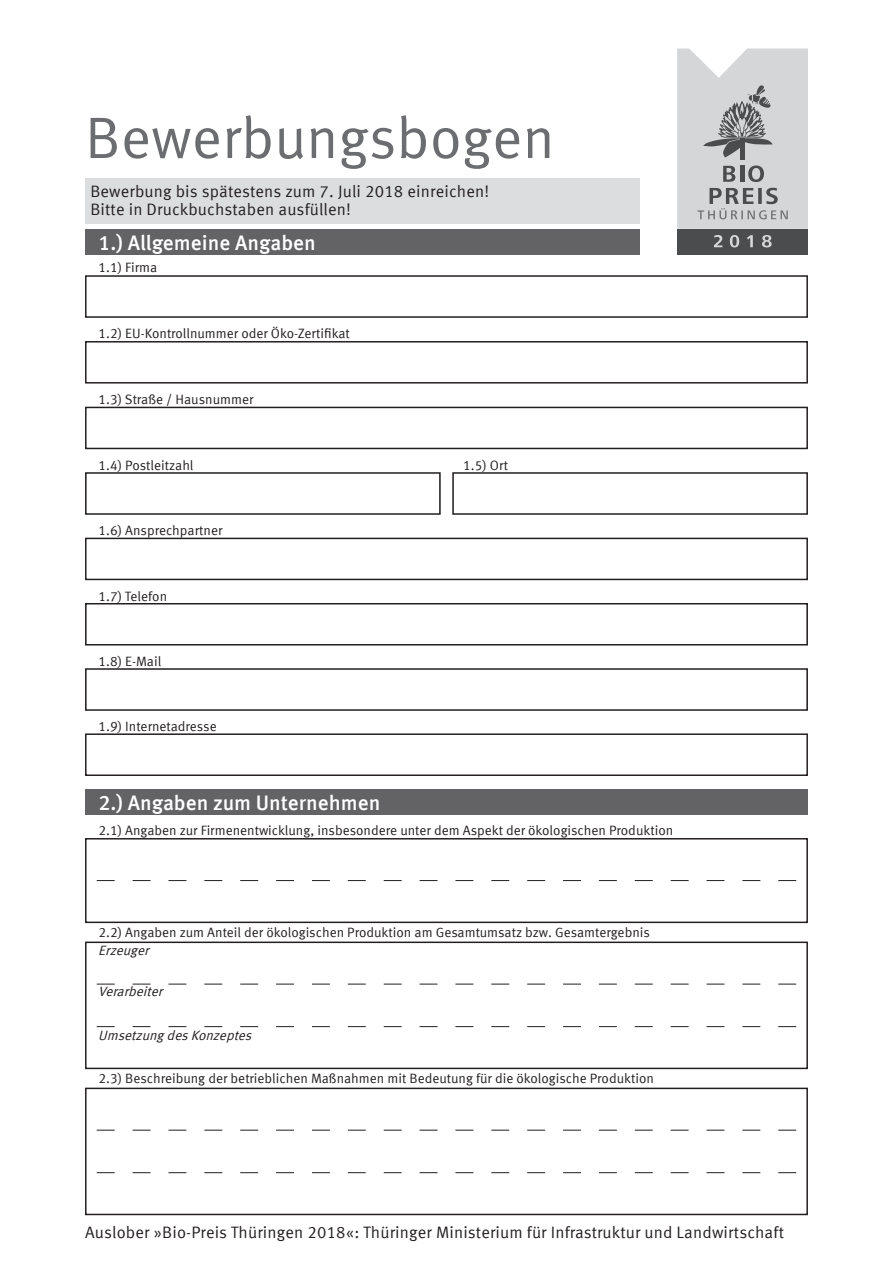
<style>
.page{position:relative;width:893px;height:1263px;background:#fff}
.page>*{position:absolute;margin:0;border:0;box-sizing:border-box;transform-origin:0 0}
.t1{font:58.5px "Meta Offc Norm";color:#6c6d70}
.t2{font:500 21px "Meta Offc";color:#fff}
.t3{font:16.5px/18px "Meta Offc Norm";letter-spacing:.01em;color:#231f20}
.t4{font:13.5px "Meta Offc Norm";color:#231f20}
.t5{font:italic 13.5px "Meta Offc Norm";color:#231f20}
</style>
<div class="page">
<div style="left:677px;top:229px;width:131px;height:25px;background:#4b4c4d"></div>
<svg style="left:714px;top:235px;width:58px;height:12px"></svg>
<svg style="left:677px;top:49px;width:131px;height:180px;background:#c8c9cb"></svg>
<div style="left:85px;top:229px;width:554px;height:25px;background:#636366"></div>
<div style="left:85px;top:178px;width:554px;height:45px;background:#dcdddf"></div>
<div style="left:85px;top:275px;width:723px;height:43px;border:2px solid #231f20"></div>
<div style="left:85px;top:341px;width:723px;height:43px;border:2px solid #231f20"></div>
<div style="left:85px;top:407px;width:723px;height:42px;border:2px solid #231f20"></div>
<div style="left:85px;top:472px;width:356px;height:43px;border:2px solid #231f20"></div>
<div style="left:452px;top:472px;width:356px;height:43px;border:2px solid #231f20"></div>
<div style="left:85px;top:538px;width:723px;height:42px;border:2px solid #231f20"></div>
<div style="left:85px;top:733px;width:723px;height:43px;border:2px solid #231f20"></div>
<div style="left:85px;top:789px;width:723px;height:25px;background:#636366"></div>
<div style="left:85px;top:838px;width:723px;height:85px;border:2px solid #231f20"></div>
<svg style="left:97px;top:880px;width:699px;height:1px"></svg>
<div style="left:85px;top:603px;width:723px;height:42px;border:2px solid #231f20"></div>
<div style="left:85px;top:668px;width:723px;height:43px;border:2px solid #231f20"></div>
<div style="left:85px;top:1088px;width:723px;height:127px;border:2px solid #231f20"></div>
<svg style="left:97px;top:1130px;width:699px;height:1px"></svg>
<svg style="left:97px;top:1172px;width:699px;height:1px"></svg>
<div style="left:85px;top:941px;width:723px;height:128px;border:2px solid #231f20"></div>
<svg style="left:97px;top:984px;width:699px;height:1px"></svg>
<svg style="left:97px;top:1026px;width:699px;height:1px"></svg>
<p class="t1" style="left:85px;top:104px;width:471px">Bewerbungsbogen</p>
<p class="t3" style="left:90px;top:183px;width:400px">Bewerbung bis spätestens zum 7. Juli 2018 einreichen!<br>Bitte in Druckbuchstaben ausfüllen!</p>
<p class="t2" style="left:99px;top:231px;width:219px">1.) Allgemeine Angaben</p>
<p class="t4" style="left:99px;top:260px;width:60px">1.1) Firma</p>
<p class="t4" style="left:99px;top:326px;width:253px">1.2) EU-Kontrollnummer oder Öko-Zertifikat</p>
<p class="t4" style="left:99px;top:391px;width:156px">1.3) Straße / Hausnummer</p>
<p class="t4" style="left:99px;top:457px;width:96px">1.4) Postleitzahl</p>
<p class="t4" style="left:463px;top:457px;width:46px">1.5) Ort</p>
<p class="t4" style="left:99px;top:523px;width:125px">1.6) Ansprechpartner</p>
<p class="t4" style="left:99px;top:588px;width:70px">1.7) Telefon</p>
<p class="t4" style="left:99px;top:653px;width:64px">1.8) E-Mail</p>
<p class="t4" style="left:99px;top:719px;width:120px">1.9) Internetadresse</p>
<p class="t2" style="left:99px;top:790px;width:283px">2.) Angaben zum Unternehmen</p>
<p class="t4" style="left:99px;top:822px;width:576px">2.1) Angaben zur Firmenentwicklung, insbesondere unter dem Aspekt der ökologischen Produktion</p>
<p class="t4" style="left:99px;top:925px;width:553px">2.2) Angaben zum Anteil der ökologischen Produktion am Gesamtumsatz bzw. Gesamtergebnis</p>
<p class="t5" style="left:98px;top:942px;width:56px">Erzeuger</p>
<p class="t5" style="left:98px;top:983px;width:70px">Verarbeiter</p>
<p class="t5" style="left:98px;top:1027px;width:159px">UmsetzungdesKonzeptes</p>
<p class="t4" style="left:99px;top:1071px;width:557px">2.3) Beschreibung der betrieblichen Maßnahmen mit Bedeutung für die ökologische Produktion</p>
<p class="t3" style="left:85px;top:1224px;width:700px">Auslober »Bio-Preis Thüringen 2018«: Thüringer Ministerium für Infrastruktur und Landwirtschaft</p>
</div>
